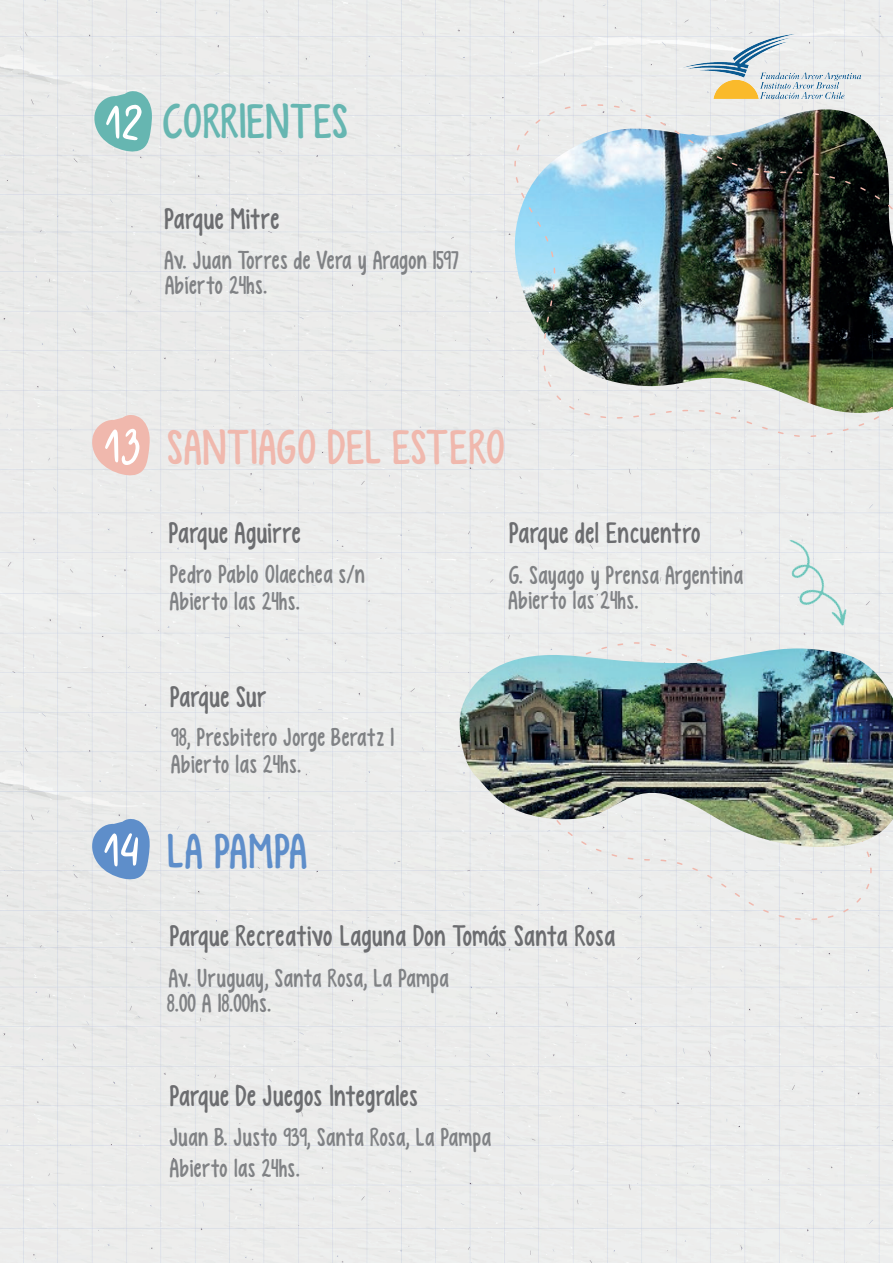
<style>
.page{position:relative;width:893px;height:1263px;background:#ececeb}
.page>*{position:absolute;margin:0;border:0;box-sizing:border-box;transform-origin:0 0}
.t1{font:57px "Carolina Valtuille";color:#fff}
.t2{font:48.75px "KG Empireof Dirt";letter-spacing:.025em;color:#f0b8ad}
.t3{font:48.75px "KG Empireof Dirt";letter-spacing:.025em;color:#66b6b1}
.t4{font:48.75px "KG Empireof Dirt";letter-spacing:.03em;color:#5e8eca}
.t5{font:29.7px "KG Empireof Dirt";letter-spacing:.015em;color:#6c6d70}
.t6{font:25.95px/25px "KG Empireof Dirt";letter-spacing:.015em;color:#808285}
.s1{font-family:"Carolina Valtuille";font-size:57px;color:#fff}
</style>
<div class="page">
<svg style="left:90px;top:818px;width:60px;height:62px;background:#82a6d2"></svg>
<svg style="left:93px;top:90px;width:59px;height:62px;background:#87c3bf"></svg>
<svg style="left:90px;top:414px;width:60px;height:62px;background:#eec5bd"></svg>
<img style="left:681px;top:25px;width:181px;height:78px">
<img style="left:514px;top:103px;width:379px;height:334px">
<div style="left:531px;top:642px;width:340px;height:279px;background:#ecedec"></div>
<img style="left:459px;top:648px;width:434px;height:201px">
<img style="left:754px;top:515px;width:109px;height:136px">
<h1 class="t1" style="left:104px;top:96px;width:40px">12</h1>
<h2 class="t3" style="left:163px;top:93px;width:187px">CORRIENTES</h2>
<p class="t5" style="left:165px;top:202px;width:116px">Parque Mitre</p>
<p class="t6" style="left:164px;top:248px;width:296px">Av. Juan Torres de Vera y Aragon 1597<br>Abierto 24hs.</p>
<h1 class="t1" style="left:103px;top:420px;width:39px">13</h1>
<h2 class="t2" style="left:167px;top:420px;width:339px">SANTIAGO DEL ESTERO</h2>
<p class="t5" style="left:169px;top:516px;width:133px">Parque Aguirre</p>
<p class="t6" style="left:170px;top:562px;width:196px">Pedro Pablo Olaechea s/n</p>
<p class="t6" style="left:170px;top:589px;width:132px">Abierto las 24hs.</p>
<p class="t5" style="left:509px;top:516px;width:193px">Parque del Encuentro</p>
<p class="t6" style="left:509px;top:562px;width:236px">G. Sayago y Prensa Argentina<br>Abierto las 24hs.</p>
<p class="t5" style="left:170px;top:680px;width:98px">Parque Sur</p>
<p class="t6" style="left:171px;top:725px;width:224px">98, Presbitero Jorge Beratz 1</p>
<p class="t6" style="left:171px;top:752px;width:132px">Abierto las 24hs.</p>
<h2 class="t4" style="left:103px;top:824px;width:206px"><span class="s1">14</span> LA PAMPA</h2>
<p class="t5" style="left:170px;top:919px;width:447px">Parque Recreativo Laguna Don Tomás Santa Rosa</p>
<p class="t6" style="left:167px;top:966px;width:284px">Av. Uruguay, Santa Rosa, La Pampa<br>8.00 A 18.00hs.</p>
<p class="t5" style="left:170px;top:1078px;width:249px">Parque De Juegos Integrales</p>
<p class="t6" style="left:170px;top:1122px;width:323px;line-height:31px">Juan B. Justo 939, Santa Rosa, La Pampa<br>Abierto las 24hs.</p>
</div>
